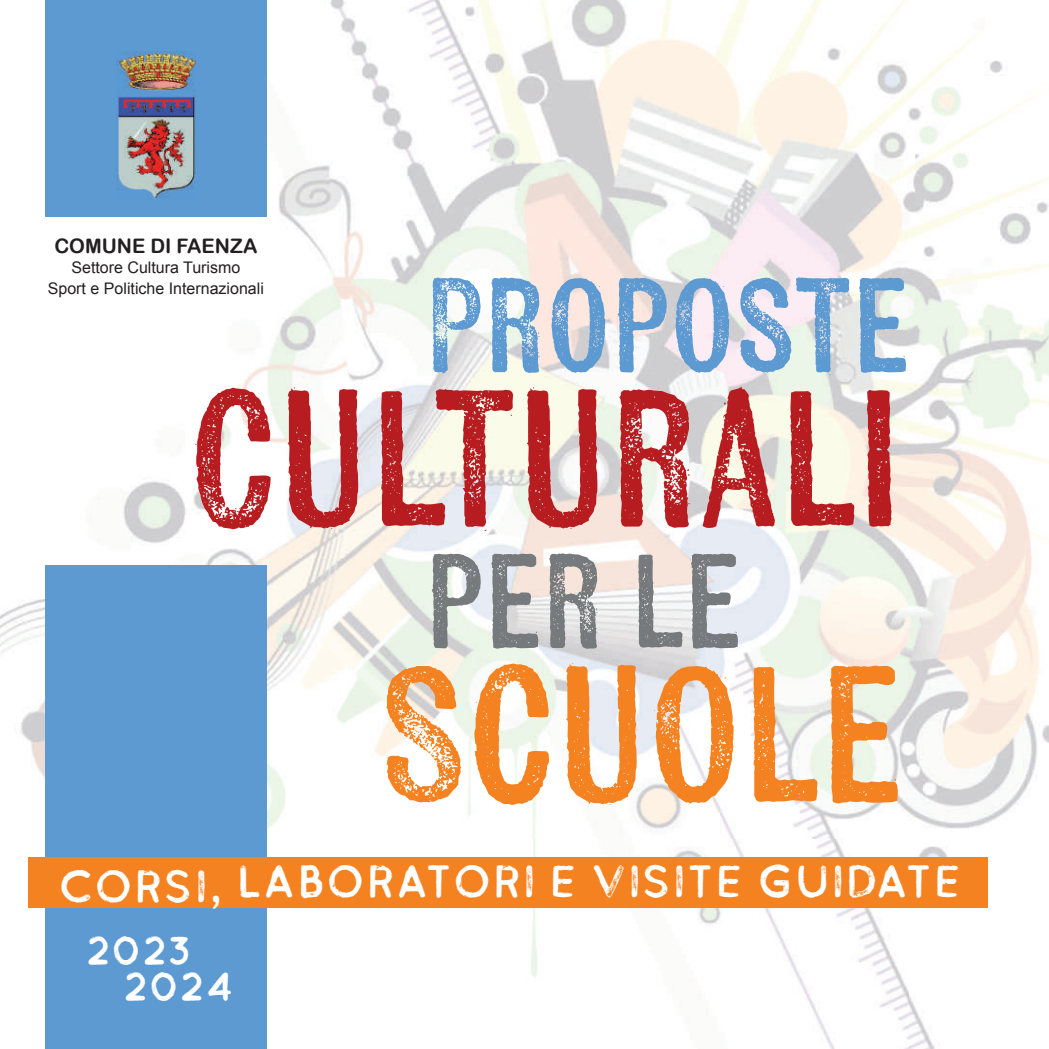
<style>
.page{position:relative;width:1049px;height:1049px;background:#fff}
.page>*{position:absolute;margin:0;border:0;box-sizing:border-box;transform-origin:0 0}
.t1{font:194.2px "Kiln Sans";color:#b61c20}
.t2{font:194.2px "Kiln Sans";color:#f58220}
.t3{font:134px "Kiln Sans";color:#5d9ad2}
.t4{font:134px "Kiln Sans";color:#767a7d}
.t5{font:45.8px "Buckwheat TC Sans Painted";letter-spacing:.025em;color:#fff}
.t6{font:39.4px/36px "Buckwheat TC Sans Painted";color:#fff}
.t7{font:20px "Arial Rounded MT Bold";color:#231f20}
.t8{font:16px/20.4px "Arial";color:#231f20;text-align:center}
</style>
<div class="page">
<img style="left:0;top:216px;width:69px;height:692px">
<img style="left:210px;top:0;width:839px;height:1049px">
<img style="left:69px;top:216px;width:141px;height:349px">
<div style="left:45px;top:0;width:221px;height:216px;background:#5d9ad2"></div>
<div style="left:45px;top:565px;width:221px;height:484px;background:#5d9ad2"></div>
<img style="left:116px;top:52px;width:80px;height:147px">
<div style="left:28px;top:857px;width:960px;height:50px;background:#f58220"></div>
<p class="t7" style="left:54px;top:234px;width:204px">COMUNE DI FAENZA</p>
<p class="t8" style="left:48px;top:257px;width:218px">Settore Cultura Turismo<br>Sport e Politiche Internazionali</p>
<h2 class="t3" style="left:425px;top:240px;width:486px">PROPOSTE</h2>
<h1 class="t1" style="left:188px;top:335px;width:716px">CULTURALI</h1>
<h2 class="t4" style="left:425px;top:516px;width:318px">PER LE</h2>
<h1 class="t2" style="left:379px;top:611px;width:525px">SCUOLE</h1>
<h3 class="t5" style="left:59px;top:852px;width:905px">CORSI, LABORATORI E VISITE GUIDATE</h3>
<h3 class="t6" style="left:123px;top:932px;width:112px;text-indent:-38px">2023<br>2024</h3>
</div>
